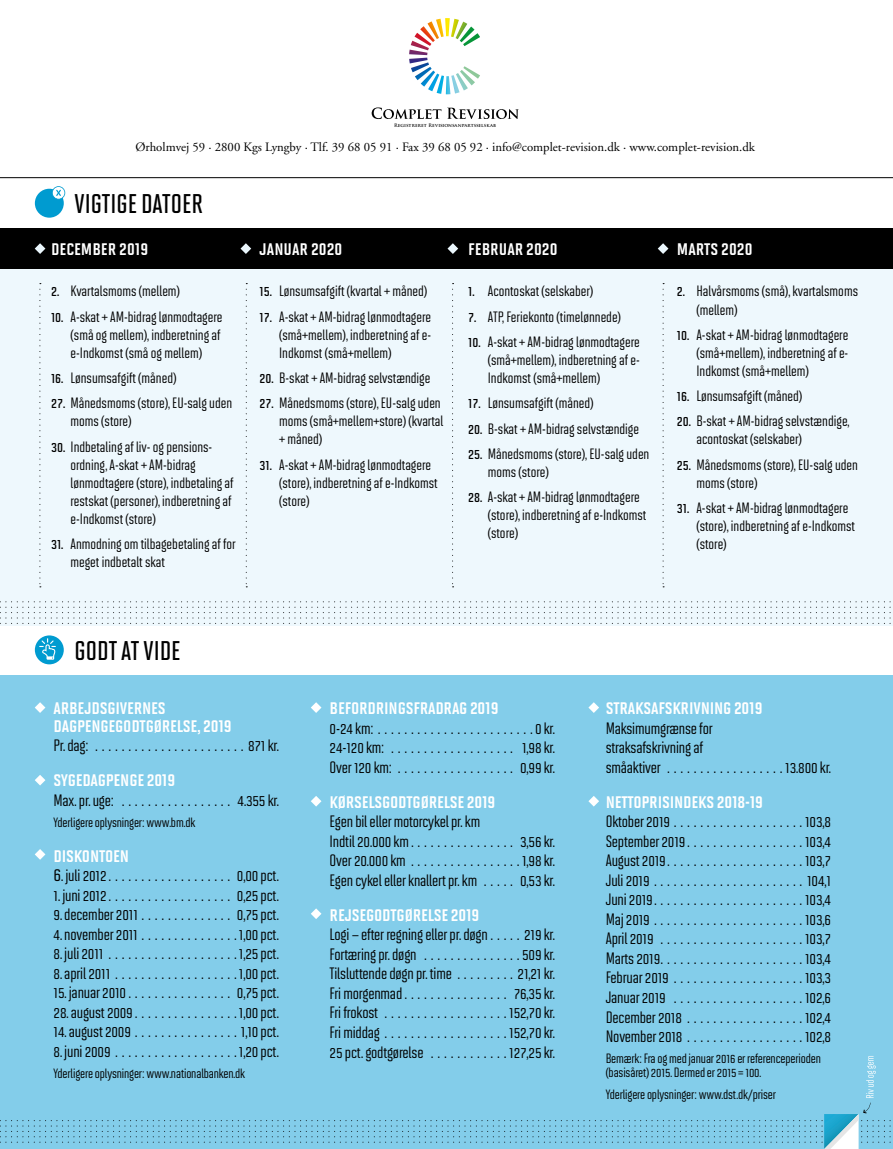
<style>
.page{position:relative;width:893px;height:1149px;background:#fff}
.page>*{position:absolute;margin:0;border:0;box-sizing:border-box;transform-origin:0 0}
.t1{font:27px "Solano Gothic MVB Sb Cap";color:#000}
.t2{font:19.5px/17.2px "Solano Gothic MVB Bd SC";letter-spacing:-.01em;color:#fff}
.t3{font:500 16.5px/19.5px "Solano Gothic MVB";letter-spacing:-.01em;color:#000;text-align:justify}
.t4{font:500 15px/18px "Solano Gothic MVB";color:#000}
.t5{font:500 13.5px/13.5px "Solano Gothic MVB";letter-spacing:-.01em;color:#000}
.t6{font:12.75px "Adobe Garamond";color:#000}
.t7{font:700 4.8px "Trajan Pro";letter-spacing:-.005em;color:#000}
.s1{font-weight:600}
.s2{font-size:19.5px}
</style>
<div class="page">
<div style="left:0;top:255px;width:893px;height:370px;background:#eef8fd"></div>
<div style="left:0;top:674px;width:893px;height:474px;background:#83cdea"></div>
<div style="left:35px;top:189px;width:29px;height:28px;background:#009bd0;border-radius:50%"></div>
<svg style="left:52px;top:186px;width:13px;height:13px"></svg>
<div style="left:35px;top:635px;width:29px;height:29px;background:#009bd0;border-radius:50%"></div>
<svg style="left:39px;top:638px;width:17px;height:21px"></svg>
<div style="left:0;top:229px;width:893px;height:40px;background:#000"></div>
<svg style="left:35px;top:243px;width:10px;height:11px"></svg>
<svg style="left:240px;top:243px;width:11px;height:11px"></svg>
<svg style="left:447px;top:243px;width:11px;height:11px"></svg>
<svg style="left:658px;top:243px;width:10px;height:11px"></svg>
<svg style="left:663px;top:283px;width:1px;height:304px"></svg>
<svg style="left:452px;top:283px;width:2px;height:304px"></svg>
<svg style="left:246px;top:283px;width:1px;height:304px"></svg>
<svg style="left:40px;top:283px;width:1px;height:304px"></svg>
<svg style="left:0;top:601px;width:891px;height:22px"></svg>
<svg style="left:35px;top:702px;width:10px;height:10px"></svg>
<svg style="left:311px;top:702px;width:10px;height:10px"></svg>
<svg style="left:588px;top:702px;width:11px;height:10px"></svg>
<svg style="left:35px;top:775px;width:10px;height:10px"></svg>
<svg style="left:311px;top:796px;width:10px;height:10px"></svg>
<svg style="left:588px;top:796px;width:11px;height:10px"></svg>
<svg style="left:35px;top:849px;width:10px;height:10px"></svg>
<svg style="left:311px;top:908px;width:10px;height:10px"></svg>
<hr style="left:0;top:177px;width:893px;height:1px;background:#000">
<svg style="left:0;top:1056px;width:893px;height:93px"></svg>
<img style="left:409px;top:18px;width:71px;height:76px">
<svg style="left:372px;top:107px;width:69px;height:12px"></svg>
<svg style="left:447px;top:108px;width:72px;height:11px"></svg>
<p class="t7" style="left:394px;top:122px;width:104px">Registreret Revisionsanpartsselskab</p>
<p class="t6" style="left:135px;top:140px;width:621px">Ørholmvej 59 · 2800 Kgs Lyngby · Tlf. 39 68 05 91 · Fax 39 68 05 92 · info@complet-revision.dk · www.complet-revision.dk</p>
<h1 class="t1" style="left:75px;top:188px;width:130px">VIGTIGE DATOER</h1>
<p class="t2" style="left:51px;top:239px;width:99px">DECEMBER 2019</p>
<p class="t4" style="left:51px;top:282px;width:131px"><span class="s1">2.</span> Kvartalsmoms (mellem)</p>
<p class="t4" style="left:71px;top:307px;width:153px;text-indent:-20px"><span class="s1">10.</span> A-skat + AM-bidrag lønmodtagere (små og mellem), indberetning af e-Indkomst (små og mellem)</p>
<p class="t4" style="left:51px;top:369px;width:127px"><span class="s1">16.</span> Lønsumsafgift (måned)</p>
<p class="t4" style="left:71px;top:394px;width:163px;text-indent:-20px"><span class="s1">27.</span> Månedsmoms (store), EU-salg uden moms (store)</p>
<p class="t4" style="left:71px;top:437px;width:165px;text-indent:-20px"><span class="s1">30.</span> Indbetaling af liv- og pensions&shy;ordning, A-skat + AM-bidrag lønmodtagere (store), indbetaling af restskat (personer), indberetning af e-Indkomst (store)</p>
<p class="t4" style="left:71px;top:534px;width:167px;text-indent:-20px"><span class="s1">31.</span> Anmodning om tilbagebetaling af for meget indbetalt skat</p>
<p class="t2" style="left:260px;top:239px;width:84px">JANUAR 2020</p>
<p class="t4" style="left:260px;top:282px;width:169px"><span class="s1">15.</span> Lønsumsafgift (kvartal + måned)</p>
<p class="t4" style="left:279px;top:307px;width:153px;text-align:justify;text-indent:-20px"><span class="s1">17.</span> A-skat + AM-bidrag lønmodtagere (små+mellem), indberetning af e-Indkomst (små+mellem)</p>
<p class="t4" style="left:260px;top:369px;width:172px"><span class="s1">20.</span> B-skat + AM-bidrag selvstændige</p>
<p class="t4" style="left:279px;top:394px;width:166px;text-indent:-20px"><span class="s1">27.</span> Månedsmoms (store), EU-salg uden moms (små+mellem+store) (kvartal + måned)</p>
<p class="t4" style="left:279px;top:455px;width:160px;text-indent:-20px"><span class="s1">31.</span> A-skat + AM-bidrag lønmodtagere (store), indberetning af e-Indkomst (store)</p>
<p class="t2" style="left:468px;top:239px;width:91px">FEBRUAR 2020</p>
<p class="t4" style="left:468px;top:282px;width:126px"><span class="s1">1.</span> Acontoskat (selskaber)</p>
<p class="t4" style="left:468px;top:307px;width:154px"><span class="s1">7.</span> ATP, Feriekonto (timelønnede)</p>
<p class="t4" style="left:488px;top:333px;width:153px;text-align:justify;text-indent:-20px"><span class="s1">10.</span> A-skat + AM-bidrag lønmodtagere (små+mellem), indberetning af e-Indkomst (små+mellem)</p>
<p class="t4" style="left:468px;top:394px;width:127px"><span class="s1">17.</span> Lønsumsafgift (måned)</p>
<p class="t4" style="left:468px;top:419px;width:172px"><span class="s1">20.</span> B-skat + AM-bidrag selvstændige</p>
<p class="t4" style="left:488px;top:444px;width:163px;text-indent:-20px"><span class="s1">25.</span> Månedsmoms (store), EU-salg uden moms (store)</p>
<p class="t4" style="left:488px;top:487px;width:160px;text-indent:-20px"><span class="s1">28.</span> A-skat + AM-bidrag lønmodtagere (store), indberetning af e-Indkomst (store)</p>
<h1 class="t1" style="left:75px;top:635px;width:107px">GODT AT VIDE</h1>
<p class="t2" style="left:677px;top:239px;width:77px">MARTS 2020</p>
<p class="t4" style="left:696px;top:282px;width:163px;text-indent:-20px"><span class="s1">2.</span> Halvårsmoms (små), kvartalsmoms (mellem)</p>
<p class="t4" style="left:696px;top:325px;width:153px;text-align:justify;text-indent:-20px"><span class="s1">10.</span> A-skat + AM-bidrag lønmodtagere (små+mellem), indberetning af e-Indkomst (små+mellem)</p>
<p class="t4" style="left:677px;top:387px;width:127px"><span class="s1">16.</span> Lønsumsafgift (måned)</p>
<p class="t4" style="left:696px;top:412px;width:155px;text-indent:-20px"><span class="s1">20.</span> B-skat + AM-bidrag selvstændige, acontoskat (selskaber)</p>
<p class="t4" style="left:696px;top:455px;width:163px;text-indent:-20px"><span class="s1">25.</span> Månedsmoms (store), EU-salg uden moms (store)</p>
<p class="t4" style="left:696px;top:498px;width:160px;text-indent:-20px"><span class="s1">31.</span> A-skat + AM-bidrag lønmodtagere (store), indberetning af e-Indkomst (store)</p>
<p class="t2" style="left:54px;top:698px;width:180px">ARBEJDSGIVERNES<br>DAGPENGEGODTGØRELSE, 2019</p>
<p class="t3" style="left:54px;top:735px;width:227px">Pr. dag: . . . . . . . . . . . . . . . . . . . . . . . 871 kr.</p>
<p class="t2" style="left:54px;top:770px;width:123px">SYGEDAGPENGE 2019</p>
<p class="t3" style="left:54px;top:789px;width:227px">Max. pr. uge: . . . . . . . . . . . . . . . . . 4.355 kr.</p>
<p class="t5" style="left:54px;top:814px;width:143px">Yderligere oplysninger: www.bm.dk</p>
<p class="t2" style="left:54px;top:845px;width:77px">DISKONTOEN</p>
<p class="t3" style="left:54px;top:865px;width:227px"><span class="s2">6</span>. juli 2012 ................... 0,00 pct.</p>
<p class="t3" style="left:54px;top:884px;width:227px">1. juni 2012 ................... 0,25 pct.</p>
<p class="t3" style="left:54px;top:904px;width:227px">9. december 2011 . . . . . . . . . . . . . . 0,75 pct.</p>
<p class="t3" style="left:54px;top:923px;width:227px">4. november 2011 . . . . . . . . . . . . . . . 1,00 pct.</p>
<p class="t3" style="left:54px;top:943px;width:227px">8. juli 2011 . . . . . . . . . . . . . . . . . . . . 1,25 pct.</p>
<p class="t3" style="left:54px;top:962px;width:227px">8. april 2011 . . . . . . . . . . . . . . . . . . . 1,00 pct.</p>
<p class="t3" style="left:54px;top:982px;width:227px">15. januar 2010 . . . . . . . . . . . . . . . . 0,75 pct.</p>
<p class="t3" style="left:54px;top:1001px;width:227px">28. august 2009 . . . . . . . . . . . . . . . . 1,00 pct.</p>
<p class="t3" style="left:54px;top:1021px;width:227px">14. august 2009 . . . . . . . . . . . . . . . . 1,10 pct.</p>
<p class="t3" style="left:54px;top:1040px;width:227px">8. juni 2009 . . . . . . . . . . . . . . . . . . . 1,20 pct.</p>
<p class="t5" style="left:54px;top:1065px;width:193px">Yderligere oplysninger: www.nationalbanken.dk</p>
<p class="t2" style="left:330px;top:698px;width:170px">BEFORDRINGSFRADRAG 2019</p>
<p class="t3" style="left:330px;top:718px;width:227px">0-24 km: . . . . . . . . . . . . . . . . . . . . . . . . 0 kr.<br>24-120 km: . . . . . . . . . . . . . . . . . . . 1,98 kr.<br>Over 120 km: . . . . . . . . . . . . . . . . . . 0,99 kr.</p>
<p class="t2" style="left:330px;top:792px;width:167px">KØRSELSGODTGØRELSE 2019</p>
<p class="t3" style="left:330px;top:811px;width:227px;text-align:left">Egen bil eller motorcykel pr. km<br>Indtil 20.000 km . . . . . . . . . . . . . . . . 3,56 kr.<br>Over 20.000 km . . . . . . . . . . . . . . . . . 1,98 kr.<br>Egen cykel eller knallert pr. km . . . . . 0,53 kr.</p>
<p class="t2" style="left:330px;top:905px;width:151px">REJSEGODTGØRELSE 2019</p>
<p class="t3" style="left:330px;top:924px;width:227px">Logi – efter regning eller pr. døgn . . . . . 219 kr.<br>Fortæring pr. døgn . . . . . . . . . . . . . . . 509 kr.<br>Tilsluttende døgn pr. time . . . . . . . . . 21,21 kr.<br>Fri morgenmad . . . . . . . . . . . . . . . . 76,35 kr.<br>Fri frokost . . . . . . . . . . . . . . . . . . . 152,70 kr.<br>Fri middag . . . . . . . . . . . . . . . . . . . 152,70 kr.<br>25 pct. godtgørelse . . . . . . . . . . . . 127,25 kr.</p>
<p class="t2" style="left:606px;top:698px;width:158px">STRAKSAFSKRIVNING 2019</p>
<p class="t3" style="left:606px;top:718px;width:227px;text-align:left">Maksimumgrænse for<br>straksafskrivning af<br>småaktiver . . . . . . . . . . . . . . . . . . 13.800 kr.</p>
<p class="t2" style="left:606px;top:792px;width:159px">NETTOPRISINDEKS 2018-19</p>
<p class="t3" style="left:606px;top:811px;width:227px">Oktober 2019 . . . . . . . . . . . . . . . . . . . . 103,8<br>September 2019 . . . . . . . . . . . . . . . . . . 103,4<br>August 2019.....................103,7<br>Juli 2019 . . . . . . . . . . . . . . . . . . . . . . . 104,1<br>Juni 2019.......................103,4<br>Maj 2019 . . . . . . . . . . . . . . . . . . . . . . . 103,6<br>April 2019 . . . . . . . . . . . . . . . . . . . . . . 103,7<br>Marts 2019......................103,4<br>Februar 2019 . . . . . . . . . . . . . . . . . . . . 103,3<br>Januar 2019 . . . . . . . . . . . . . . . . . . . . 102,6<br>December 2018 . . . . . . . . . . . . . . . . . . 102,4<br>November 2018 . . . . . . . . . . . . . . . . . . 102,8</p>
<p class="t5" style="left:606px;top:1051px;width:217px">Bemærk: Fra og med januar 2016 er referenceperioden (basisåret) 2015. Dermed er 2015 = 100.</p>
<p class="t5" style="left:606px;top:1087px;width:172px">Yderligere oplysninger: www.dst.dk/priser</p>
</div>
